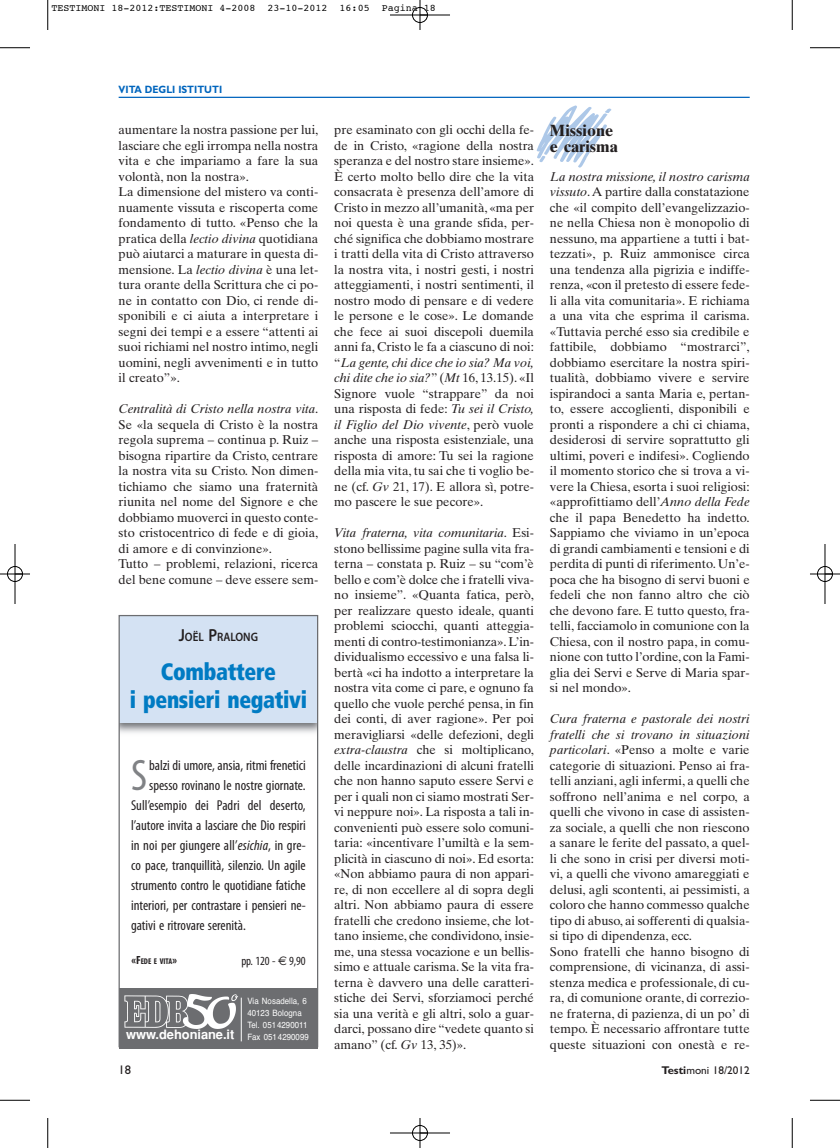
<style>
.page{position:relative;width:840px;height:1148px;background:#fff}
.page>*{position:absolute;margin:0;border:0;box-sizing:border-box;transform-origin:0 0}
.t1{font:44.25px "Myriad Pro Cond+LBBYDN";color:#808285}
.t2{font:23.75px/27.5px "Frutiger Extra Black Cn+DGZWMA";letter-spacing:-.015em;color:#007bc3;text-align:center;scale:.9 1}
.t3{font:700 16.25px/16.2px "Times Ten";color:#231f20}
.t4{font:14.38px "Myriad Pro Cond+LBBYDN";color:#231f20}
.t5{font:12.88px "Helvetica Bold+WNFKDS";letter-spacing:-.005em;color:#fff}
.t6{font:12.75px/15.5px "Times Ten";color:#231f20}
.t7{font:12.5px "Myriad Pro Cond+LBBYDN";letter-spacing:-.01em;color:#231f20}
.t8{font:12.5px "Gill Sans";color:#231f20}
.t9{font:12.25px "Myriad Pro Semibold+FMFHGE";color:#231f20;scale:.9 1}
.t10{font:11.25px "Gill Sans";color:#231f20}
.t11{font:700 10.62px "Gill Sans";color:#0065bd;scale:.9 1}
.t12{font:10px "Courier";color:#000}
.t13{font:8.75px/11.9px "Helvetica+BJEGQL";letter-spacing:.005em;color:#fff;scale:.9 1}
.t14{font:8.38px "Myriad Pro Bold Cond+TDSVDQ";color:#231f20}
.s1{font-style:italic}
.s2{font-size:17.5px}
.s3{font-family:"Myriad Pro Cond It+YJOONP"}
.s4{font-size:11.88px}
.s5{font-family:"Euro Sans Regular+IORJNU"}
.s6{font-weight:700}
</style>
<div class="page">
<hr style="left:119px;top:97px;width:630px;height:1px;background:#0065bd">
<div style="left:118px;top:615px;width:200px;height:108px;background:#d4e2f3"></div>
<div style="left:118px;top:988px;width:200px;height:61px;background:#6c6d70"></div>
<hr style="left:241px;top:997px;width:1px;height:44px;background:#fff">
<img style="left:124px;top:995px;width:58px;height:33px">
<img style="left:182px;top:994px;width:56px;height:35px">
<div style="left:118px;top:615px;width:200px;height:432px;border:1px solid #6c6d70"></div>
<hr style="left:48px;top:0;width:1px;height:30px;background:#000">
<hr style="left:0;top:48px;width:30px;height:1px;background:#000">
<hr style="left:792px;top:0;width:1px;height:30px;background:#000">
<hr style="left:810px;top:48px;width:30px;height:1px;background:#000">
<hr style="left:48px;top:1118px;width:1px;height:30px;background:#000">
<hr style="left:0;top:1100px;width:30px;height:1px;background:#000">
<hr style="left:792px;top:1118px;width:1px;height:30px;background:#000">
<hr style="left:810px;top:1100px;width:30px;height:1px;background:#000">
<div style="left:412px;top:7px;width:16px;height:16px;border:1px solid #fff;border-radius:50%"></div>
<div style="left:412px;top:1125px;width:16px;height:16px;border:1px solid #fff;border-radius:50%"></div>
<hr style="left:390px;top:15px;width:60px;height:1px;background:#000">
<hr style="left:390px;top:1133px;width:60px;height:1px;background:#000">
<hr style="left:15px;top:544px;width:1px;height:60px;background:#000">
<hr style="left:824px;top:544px;width:1px;height:60px;background:#000">
<hr style="left:420px;top:0;width:1px;height:30px;background:#000">
<hr style="left:420px;top:1118px;width:1px;height:30px;background:#000">
<hr style="left:0;top:574px;width:30px;height:1px;background:#000">
<hr style="left:810px;top:574px;width:30px;height:1px;background:#000">
<div style="left:412px;top:7px;width:15px;height:16px;border:1px solid #000;border-radius:50%"></div>
<div style="left:412px;top:1125px;width:15px;height:15px;border:1px solid #000;border-radius:50%"></div>
<div style="left:7px;top:566px;width:16px;height:16px;border:1px solid #000;border-radius:50%"></div>
<div style="left:817px;top:566px;width:15px;height:16px;border:1px solid #000;border-radius:50%"></div>
<p class="t12" style="left:51px;top:4px;width:385px">TESTIMONI 18-2012:TESTIMONI 4-2008 23-10-2012 16:05 Pagina 18</p>
<p class="t11" style="left:119px;top:86px;width:116px">VITA DEGLI ISTITUTI</p>
<p class="t6" style="left:119px;top:123px;width:201px">aumentare la nostra passione per lui, lasciare che egli irrompa nella nostra vita e che impariamo a fare la sua volontà, non la nostra».<br>La dimensione del mistero va conti&shy;nuamente vissuta e riscoperta come fondamento di tutto. «Penso che la pratica della <span class="s1">lectio divina</span> quotidiana può aiutarci a maturare in questa di&shy;mensione. La <span class="s1">lectio divina</span> è una let&shy;tura orante della Scrittura che ci po&shy;ne in contatto con Dio, ci rende di&shy;sponibili e ci aiuta a interpretare i segni dei tempi e a essere “attenti ai suoi richiami nel nostro intimo, negli uomini, negli avvenimenti e in tutto il creato”».</p>
<p class="t6" style="left:119px;top:402px;width:201px"><span class="s1">Centralità di Cristo nella nostra vita</span>.<br>Se «la sequela di Cristo è la nostra regola suprema – continua p. Ruiz – bisogna ripartire da Cristo, centrare la nostra vita su Cristo. Non dimen&shy;tichiamo che siamo una fraternità riunita nel nome del Signore e che dobbiamo muoverci in questo conte&shy;sto cristocentrico di fede e di gioia, di amore e di convinzione».<br>Tutto – problemi, relazioni, ricerca del bene comune – deve essere sem-</p>
<p class="t9" style="left:179px;top:630px;width:90px"><span class="s2">J</span>OËL <span class="s2">P</span>RALONG</p>
<h2 class="t2" style="left:130px;top:658px;width:198px">Combattere<br>i pensieri negativi</h2>
<h1 class="t1" style="left:131px;top:759px;width:17px">S</h1>
<p class="t4" style="left:149px;top:760px;width:158px">balzi di umore, ansia, ritmi frenetici</p>
<p class="t4" style="left:149px;top:780px;width:158px">spesso rovinano le nostre giornate.</p>
<p class="t4" style="left:131px;top:800px;width:176px">Sull’esempio dei Padri del deserto,</p>
<p class="t4" style="left:131px;top:820px;width:176px">l’autore invita a lasciare che Dio respiri</p>
<p class="t4" style="left:131px;top:840px;width:176px">in noi per giungere all’<span class="s3">esichia</span>, in gre-</p>
<p class="t4" style="left:131px;top:860px;width:176px">co pace, tranquillità, silenzio. Un agile</p>
<p class="t4" style="left:131px;top:880px;width:176px">strumento contro le quotidiane fatiche</p>
<p class="t4" style="left:131px;top:900px;width:176px">interiori, per contrastare i pensieri ne-</p>
<p class="t4" style="left:131px;top:920px;width:116px">gativi e ritrovare serenità.</p>
<p class="t14" style="left:131px;top:956px;width:47px"><span class="s4">«F</span>EDE E VITA<span class="s4">»</span></p>
<p class="t7" style="left:241px;top:956px;width:66px">pp. 120 - <span class="s5">€</span> 9,90</p>
<p class="t5" style="left:126px;top:1027px;width:110px">www.dehoniane.it</p>
<p class="t13" style="left:247px;top:996px;width:70px">Via Nosadella, 6<br>40123 Bologna<br>Tel. 0514290011<br>Fax 0514290099</p>
<p class="t6" style="left:334px;top:123px;width:201px;text-align:justify">pre esaminato con gli occhi della fe&shy;de in Cristo, «ragione della nostra speranza e del nostro stare insieme».<br>È certo molto bello dire che la vita consacrata è presenza dell’amore di Cristo in mezzo all’umanità, «ma per noi questa è una grande sfida, per&shy;ché significa che dobbiamo mostrare i tratti della vita di Cristo attraverso la nostra vita, i nostri gesti, i nostri atteggiamenti, i nostri sentimenti, il nostro modo di pensare e di vedere le persone e le cose». Le domande che fece ai suoi discepoli duemila anni fa, Cristo le fa a ciascuno di noi: “<span class="s1">La gente, chi dice che io sia? Ma voi, chi dite che io sia?</span>” (<span class="s1">Mt</span> 16, 13.15). «Il Signore vuole “strappare” da noi una risposta di fede: <span class="s1">Tu sei il Cristo, il Figlio del Dio vivente</span>, però vuole anche una risposta esistenziale, una risposta di amore: Tu sei la ragione della mia vita, tu sai che ti voglio be&shy;ne (cf. <span class="s1">Gv</span> 21, 17). E allora sì, potre&shy;mo pascere le sue pecore».</p>
<p class="t6" style="left:334px;top:526px;width:201px;text-align:justify"><span class="s1">Vita fraterna, vita comunitaria</span>. Esi&shy;stono bellissime pagine sulla vita fra&shy;terna – constata p. Ruiz – su “com’è bello e com’è dolce che i fratelli viva&shy;no insieme”. «Quanta fatica, però, per realizzare questo ideale, quanti problemi sciocchi, quanti atteggia&shy;menti di contro-testimonianza». L’in&shy;dividualismo eccessivo e una falsa li&shy;bertà «ci ha indotto a interpretare la nostra vita come ci pare, e ognuno fa quello che vuole perché pensa, in fin dei conti, di aver ragione». Per poi meravigliarsi «delle defezioni, degli <span class="s1">extra-claustra</span> che si moltiplicano, delle incardinazioni di alcuni fratelli che non hanno saputo essere Servi e per i quali non ci siamo mostrati Ser&shy;vi neppure noi». La risposta a tali in&shy;convenienti può essere solo comuni&shy;taria: «incentivare l’umiltà e la sem&shy;plicità in ciascuno di noi». Ed esorta: «Non abbiamo paura di non appari&shy;re, di non eccellere al di sopra degli altri. Non abbiamo paura di essere fratelli che credono insieme, che lot&shy;tano insieme, che condividono, insie&shy;me, una stessa vocazione e un bellis&shy;simo e attuale carisma. Se la vita fra&shy;terna è davvero una delle caratteri&shy;stiche dei Servi, sforziamoci perché sia una verità e gli altri, solo a guar&shy;darci, possano dire “vedete quanto si amano” (cf. <span class="s1">Gv</span> 13, 35)».</p>
<p class="t3" style="left:550px;top:124px;width:69px">Missione e carisma</p>
<p class="t6" style="left:550px;top:170px;width:201px;text-align:justify"><span class="s1">La nostra missione, il nostro carisma vissuto</span>. A partire dalla constatazione che «il compito dell’evangelizzazio&shy;ne nella Chiesa non è monopolio di nessuno, ma appartiene a tutti i bat&shy;tezzati», p. Ruiz ammonisce circa una tendenza alla pigrizia e indiffe&shy;renza, «con il pretesto di essere fede&shy;li alla vita comunitaria». E richiama a una vita che esprima il carisma. «Tuttavia perché esso sia credibile e fattibile, dobbiamo “mostrarci”, dobbiamo esercitare la nostra spiri&shy;tualità, dobbiamo vivere e servire ispirandoci a santa Maria e, pertan&shy;to, essere accoglienti, disponibili e pronti a rispondere a chi ci chiama, desiderosi di servire soprattutto gli ultimi, poveri e indifesi». Cogliendo il momento storico che si trova a vi&shy;vere la Chiesa, esorta i suoi religiosi: «approfittiamo dell’<span class="s1">Anno della Fede </span>che il papa Benedetto ha indetto.<br>Sappiamo che viviamo in un’epoca di grandi cambiamenti e tensioni e di perdita di punti di riferimento. Un’e&shy;poca che ha bisogno di servi buoni e fedeli che non fanno altro che ciò che devono fare. E tutto questo, fra&shy;telli, facciamolo in comunione con la Chiesa, con il nostro papa, in comu&shy;nione con tutto l’ordine, con la Fami&shy;glia dei Servi e Serve di Maria spar&shy;si nel mondo».</p>
<p class="t6" style="left:550px;top:712px;width:201px"><span class="s1">Cura fraterna e pastorale dei nostri fratelli che si trovano in situazioni particolari</span>. «Penso a molte e varie categorie di situazioni. Penso ai fra&shy;telli anziani, agli infermi, a quelli che soffrono nell’anima e nel corpo, a quelli che vivono in case di assisten&shy;za sociale, a quelli che non riescono a sanare le ferite del passato, a quel&shy;li che sono in crisi per diversi moti&shy;vi, a quelli che vivono amareggiati e delusi, agli scontenti, ai pessimisti, a coloro che hanno commesso qualche tipo di abuso, ai sofferenti di qualsia&shy;si tipo di dipendenza, ecc.<br>Sono fratelli che hanno bisogno di comprensione, di vicinanza, di assi&shy;stenza medica e professionale, di cu&shy;ra, di comunione orante, di correzio&shy;ne fraterna, di pazienza, di un po’ di tempo. È necessario affrontare tutte queste situazioni con onestà e re-</p>
<p class="t8" style="left:119px;top:1065px;width:14px">18</p>
<p class="t10" style="left:661px;top:1066px;width:90px"><span class="s6">Testi</span>moni 18/2012</p>
</div>
